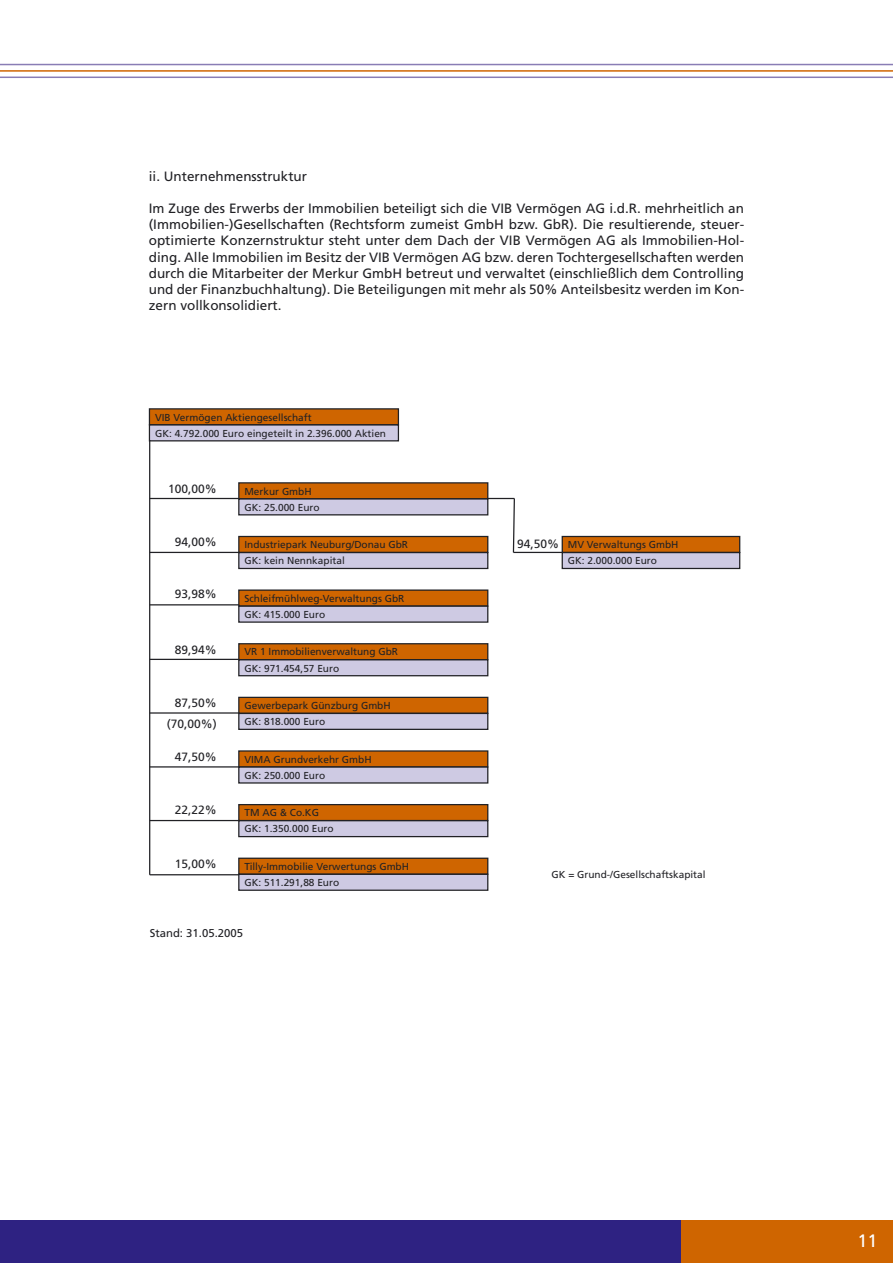
<style>
.page{position:relative;width:893px;height:1263px;background:#fff}
.page>*{position:absolute;margin:0;border:0;box-sizing:border-box;transform-origin:0 0}
.t1{font:18px "Frutiger";color:#fff}
.t2{font:13.5px/16.2px "Frutiger";color:#212125;text-align:justify}
.t3{font:12px "Frutiger";color:#212125}
.t4{font:11.4px "Frutiger";color:#212125}
.t5{font:10.05px/16px "Frutiger";color:#212125}
</style>
<div class="page">
<div style="left:679px;top:1220px;width:214px;height:43px;background:#cf6500"></div>
<div style="left:0;top:1220px;width:680px;height:43px;background:#2e2282"></div>
<hr style="left:0;top:77px;width:893px;height:1px;background:#897db5">
<hr style="left:0;top:70px;width:893px;height:2px;background:#cf6500">
<hr style="left:0;top:64px;width:893px;height:1px;background:#897db5">
<div style="left:562px;top:536px;width:178px;height:16px;background:#cf6500"></div>
<div style="left:562px;top:536px;width:178px;height:17px;border:1px solid #212125"></div>
<div style="left:562px;top:553px;width:178px;height:15px;background:#cecae3"></div>
<div style="left:562px;top:552px;width:178px;height:17px;border:1px solid #212125"></div>
<hr style="left:513px;top:552px;width:50px;height:1px;background:#212125">
<div style="left:149px;top:409px;width:249px;height:16px;background:#cf6500"></div>
<div style="left:149px;top:408px;width:250px;height:17px;border:1px solid #212125"></div>
<div style="left:149px;top:425px;width:249px;height:16px;background:#cecae3"></div>
<div style="left:149px;top:424px;width:250px;height:17px;border:1px solid #212125"></div>
<div style="left:239px;top:483px;width:249px;height:16px;background:#cf6500"></div>
<div style="left:238px;top:482px;width:250px;height:17px;border:1px solid #212125"></div>
<div style="left:239px;top:499px;width:249px;height:16px;background:#cecae3"></div>
<div style="left:238px;top:498px;width:250px;height:17px;border:1px solid #212125"></div>
<div style="left:239px;top:536px;width:249px;height:16px;background:#cf6500"></div>
<div style="left:238px;top:536px;width:250px;height:17px;border:1px solid #212125"></div>
<div style="left:239px;top:553px;width:249px;height:15px;background:#cecae3"></div>
<div style="left:238px;top:552px;width:250px;height:17px;border:1px solid #212125"></div>
<div style="left:239px;top:590px;width:249px;height:16px;background:#cf6500"></div>
<div style="left:238px;top:589px;width:250px;height:18px;border:1px solid #212125"></div>
<div style="left:239px;top:606px;width:249px;height:16px;background:#cecae3"></div>
<div style="left:238px;top:605px;width:250px;height:18px;border:1px solid #212125"></div>
<div style="left:239px;top:644px;width:249px;height:16px;background:#cf6500"></div>
<div style="left:238px;top:643px;width:250px;height:17px;border:1px solid #212125"></div>
<div style="left:239px;top:660px;width:249px;height:16px;background:#cecae3"></div>
<div style="left:238px;top:659px;width:250px;height:17px;border:1px solid #212125"></div>
<div style="left:239px;top:697px;width:249px;height:16px;background:#cf6500"></div>
<div style="left:238px;top:697px;width:250px;height:17px;border:1px solid #212125"></div>
<div style="left:239px;top:713px;width:249px;height:16px;background:#cecae3"></div>
<div style="left:238px;top:713px;width:250px;height:17px;border:1px solid #212125"></div>
<div style="left:239px;top:751px;width:249px;height:16px;background:#cf6500"></div>
<div style="left:239px;top:767px;width:249px;height:16px;background:#cecae3"></div>
<div style="left:238px;top:766px;width:250px;height:18px;border:1px solid #212125"></div>
<div style="left:239px;top:805px;width:249px;height:15px;background:#cf6500"></div>
<div style="left:238px;top:804px;width:250px;height:17px;border:1px solid #212125"></div>
<div style="left:239px;top:821px;width:249px;height:15px;background:#cecae3"></div>
<div style="left:238px;top:820px;width:250px;height:17px;border:1px solid #212125"></div>
<div style="left:239px;top:858px;width:249px;height:16px;background:#cf6500"></div>
<div style="left:238px;top:858px;width:250px;height:17px;border:1px solid #212125"></div>
<div style="left:239px;top:874px;width:249px;height:16px;background:#cecae3"></div>
<div style="left:238px;top:874px;width:250px;height:17px;border:1px solid #212125"></div>
<svg style="left:487px;top:497px;width:29px;height:57px"></svg>
<hr style="left:149px;top:440px;width:1px;height:435px;background:#212125">
<hr style="left:150px;top:874px;width:89px;height:1px;background:#212125">
<hr style="left:150px;top:820px;width:89px;height:1px;background:#212125">
<hr style="left:150px;top:766px;width:89px;height:1px;background:#212125">
<hr style="left:150px;top:712px;width:89px;height:2px;background:#212125">
<hr style="left:150px;top:659px;width:89px;height:1px;background:#212125">
<hr style="left:150px;top:604px;width:89px;height:1px;background:#212125">
<hr style="left:150px;top:552px;width:89px;height:1px;background:#212125">
<hr style="left:150px;top:498px;width:89px;height:1px;background:#212125">
<p class="t2" style="left:149px;top:168px;width:160px">ii. Unternehmensstruktur</p>
<p class="t2" style="left:149px;top:200px;width:597px">Im Zuge des Erwerbs der Immobilien beteiligt sich die VIB Vermögen AG i.d.R. mehrheitlich an (Immobilien-)Gesellschaften (Rechtsform zumeist GmbH bzw. GbR). Die resultierende, steuer&shy;optimierte Konzernstruktur steht unter dem Dach der VIB Vermögen AG als Immobilien-Hol&shy;ding. Alle Immobilien im Besitz der VIB Vermögen AG bzw. deren Tochtergesellschaften werden durch die Mitarbeiter der Merkur GmbH betreut und verwaltet (einschließlich dem Controlling und der Finanzbuchhaltung). Die Beteiligungen mit mehr als 50% Anteilsbesitz werden im Kon&shy;zern vollkonsolidiert.</p>
<p class="t5" style="left:155px;top:409px;width:233px">VIB Vermögen Aktiengesellschaft<br>GK: 4.792.000 Euro eingeteilt in 2.396.000 Aktien</p>
<p class="t3" style="left:168px;top:482px;width:50px">100,00%</p>
<p class="t3" style="left:175px;top:535px;width:44px">94,00%</p>
<p class="t3" style="left:175px;top:587px;width:44px">93,98%</p>
<p class="t3" style="left:175px;top:642px;width:44px">89,94%</p>
<p class="t3" style="left:175px;top:695px;width:44px">87,50%</p>
<p class="t3" style="left:167px;top:717px;width:52px">(70,00%)</p>
<p class="t3" style="left:175px;top:750px;width:44px">47,50%</p>
<p class="t3" style="left:175px;top:803px;width:44px">22,22%</p>
<p class="t3" style="left:175px;top:857px;width:44px">15,00%</p>
<p class="t5" style="left:244px;top:483px;width:77px">Merkur GmbH<br>GK: 25.000 Euro</p>
<p class="t5" style="left:244px;top:537px;width:165px">Industriepark Neuburg/Donau GbR<br>GK: kein Nennkapital</p>
<p class="t5" style="left:244px;top:590px;width:161px">Schleifmühlweg-Verwaltungs GbR<br>GK: 415.000 Euro</p>
<p class="t5" style="left:244px;top:644px;width:155px">VR 1 Immobilienverwaltung GbR<br>GK: 971.454,57 Euro</p>
<p class="t5" style="left:244px;top:697px;width:148px">Gewerbepark Günzburg GmbH<br>GK: 818.000 Euro</p>
<p class="t5" style="left:244px;top:751px;width:129px">VIMA Grundverkehr GmbH<br>GK: 250.000 Euro</p>
<p class="t5" style="left:244px;top:805px;width:91px">TM AG &amp; Co.KG<br>GK: 1.350.000 Euro</p>
<p class="t5" style="left:244px;top:858px;width:166px">Tilly-Immobilie Verwertungs GmbH<br>GK: 511.291,88 Euro</p>
<p class="t5" style="left:552px;top:867px;width:156px">GK = Grund-/Gesellschaftskapital</p>
<p class="t3" style="left:517px;top:537px;width:44px">94,50%</p>
<p class="t5" style="left:568px;top:537px;width:112px">MV Verwaltungs GmbH<br>GK: 2.000.000 Euro</p>
<p class="t4" style="left:150px;top:926px;width:95px">Stand: 31.05.2005</p>
<h1 class="t1" style="left:857px;top:1230px;width:22px">11</h1>
</div>
